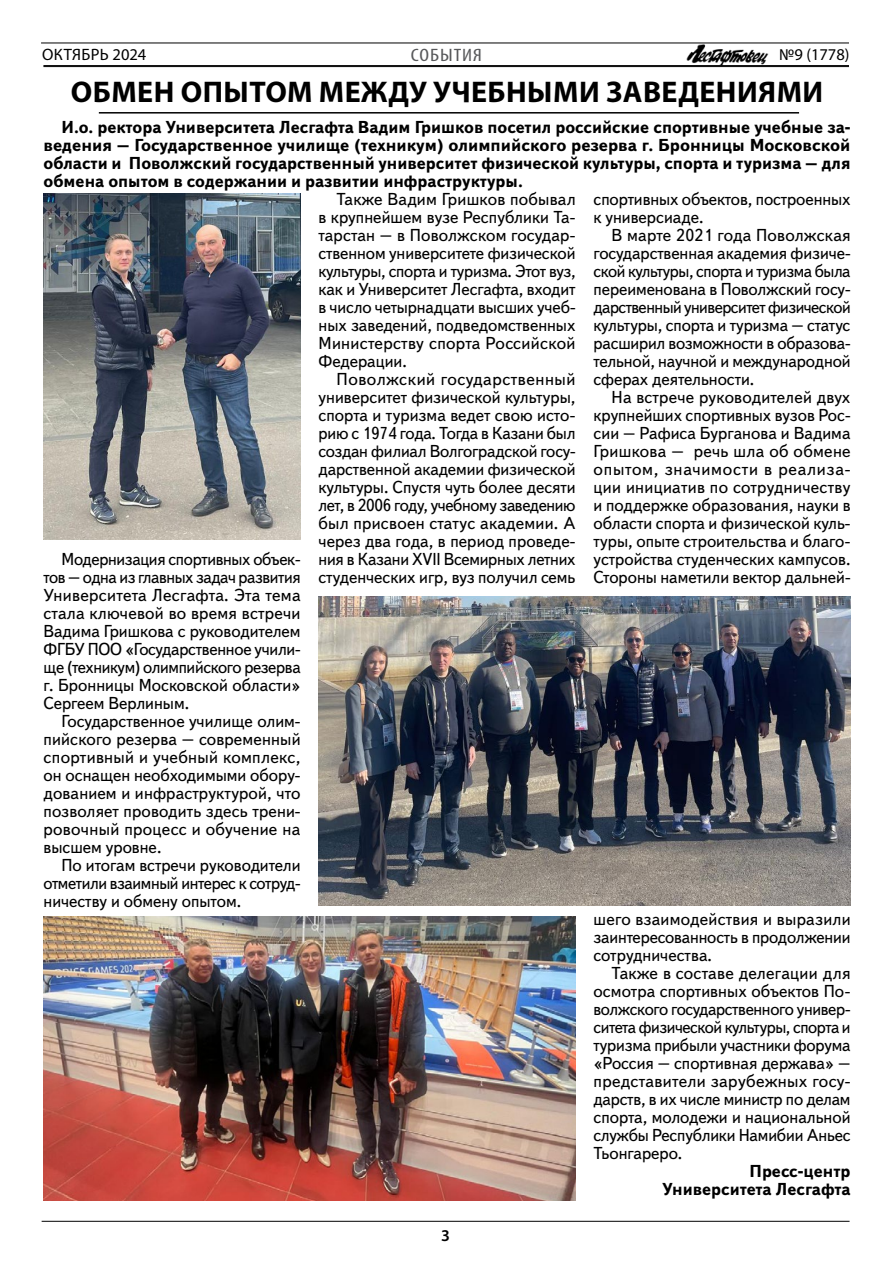
<style>
.page{position:relative;width:893px;height:1263px;background:#fff}
.page>*{position:absolute;margin:0;border:0;box-sizing:border-box;transform-origin:0 0}
.t1{font:700 30px "Myriad Pro";letter-spacing:.015em;color:#000}
.t2{font:condensed 18px "Myriad Pro";letter-spacing:.045em;color:#58595b;scale:1.2 1}
.t3{font:17.25px/18px "Text";color:#000;text-align:justify}
.t4{font:700 17.25px/18px "Text";color:#000;text-align:justify}
.t5{font:16.5px "Myriad Pro";letter-spacing:.01em;color:#000}
.t6{font:600 16.5px "Myriad Pro";color:#000}
</style>
<div class="page">
<img style="left:687px;top:44px;width:81px;height:21px">
<hr style="left:43px;top:65px;width:806px;height:1px;background:#000">
<hr style="left:43px;top:66px;width:806px;height:1px;background:#000">
<hr style="left:41px;top:43px;width:808px;height:1px;background:#000">
<hr style="left:42px;top:1221px;width:807px;height:1px;background:#000">
<hr style="left:99px;top:112px;width:700px;height:2px;background:#000">
<img style="left:44px;top:917px;width:531px;height:283px">
<img style="left:319px;top:596px;width:531px;height:309px">
<img style="left:43px;top:193px;width:257px;height:346px">
<p class="t5" style="left:42px;top:44px;width:106px">ОКТЯБРЬ 2024</p>
<p class="t5" style="left:779px;top:44px;width:72px">№9 (1778)</p>
<p class="t2" style="left:411px;top:44px;width:61px">СОБЫТИЯ</p>
<h1 class="t1" style="left:71px;top:72px;width:754px">ОБМЕН ОПЫТОМ МЕЖДУ УЧЕБНЫМИ ЗАВЕДЕНИЯМИ</h1>
<p class="t4" style="left:44px;top:119px;width:808px;text-indent:18px">И.о. ректора Университета Лесгафта Вадим Гришков посетил российские спортивные учебные за&shy;ведения – Государственное училище (техникум) олимпийского резерва г. Бронницы Московской области и Поволжский государственный университет физической культуры, спорта и туризма – для обмена опытом в содержании и развитии инфраструктуры.</p>
<p class="t3" style="left:319px;top:191px;width:259px;text-indent:18px">Также Вадим Гришков побывал в крупнейшем вузе Республики Та&shy;тарстан – в Поволжском государ&shy;ственном университете физической культуры, спорта и туризма. Этот вуз, как и Университет Лесгафта, входит в число четырнадцати высших учеб&shy;ных заведений, подведомственных Министерству спорта Российской Федерации.</p>
<p class="t3" style="left:319px;top:371px;width:259px;text-indent:18px">Поволжский государственный университет физической культуры, спорта и туризма ведет свою исто&shy;рию с 1974 года. Тогда в Казани был создан филиал Волгоградской госу&shy;дарственной академии физической культуры. Спустя чуть более десяти лет, в 2006 году, учебному заведению был присвоен статус академии. А через два года, в период проведе&shy;ния в Казани XVII Всемирных летних студенческих игр, вуз получил семь</p>
<p class="t3" style="left:593px;top:191px;width:258px">спортивных объектов, построенных к универсиаде.</p>
<p class="t3" style="left:593px;top:227px;width:259px;text-indent:18px">В марте 2021 года Поволжская государственная академия физиче&shy;ской культуры, спорта и туризма была переименована в Поволжский госу&shy;дарственный университет физической культуры, спорта и туризма – статус расширил возможности в образова&shy;тельной, научной и международной сферах деятельности.</p>
<p class="t3" style="left:593px;top:389px;width:259px;text-indent:18px">На встрече руководителей двух крупнейших спортивных вузов Рос&shy;сии – Рафиса Бурганова и Вадима Гришкова – речь шла об обмене опытом, значимости в реализа&shy;ции инициатив по сотрудничеству и поддержке образования, науки в области спорта и физической куль&shy;туры, опыте строительства и благо&shy;устройства студенческих кампусов.<br>Стороны наметили вектор дальней-</p>
<p class="t3" style="left:44px;top:551px;width:259px;text-indent:18px">Модернизация спортивных объек&shy;тов – одна из главных задач развития Университета Лесгафта. Эта тема стала ключевой во время встречи Вадима Гришкова с руководителем ФГБУ ПОО «Государственное учили&shy;ще (техникум) олимпийского резерва г. Бронницы Московской области» Сергеем Верлиным.</p>
<p class="t3" style="left:44px;top:713px;width:259px;text-indent:18px">Государственное училище олим&shy;пийского резерва – современный спортивный и учебный комплекс, он оснащен необходимыми обору&shy;дованием и инфраструктурой, что позволяет проводить здесь трени&shy;ровочный процесс и обучение на высшем уровне.</p>
<p class="t3" style="left:44px;top:857px;width:259px;text-indent:18px">По итогам встречи руководители отметили взаимный интерес к сотруд&shy;ничеству и обмену опытом.</p>
<p class="t6" style="left:441px;top:1225px;width:10px">3</p>
<p class="t3" style="left:593px;top:911px;width:259px">шего взаимодействия и выразили заинтересованность в продолжении сотрудничества.</p>
<p class="t3" style="left:593px;top:965px;width:259px;text-indent:18px">Также в составе делегации для осмотра спортивных объектов По&shy;волжского государственного универ&shy;ситета физической культуры, спорта и туризма прибыли участники форума «Россия – спортивная держава» – представители зарубежных госу&shy;дарств, в их числе министр по делам спорта, молодежи и национальной службы Республики Намибии Аньес Тьонгареро.</p>
<p class="t4" style="left:662px;top:1163px;width:190px;text-align:right">Пресс-центр<br>Университета Лесгафта</p>
</div>
